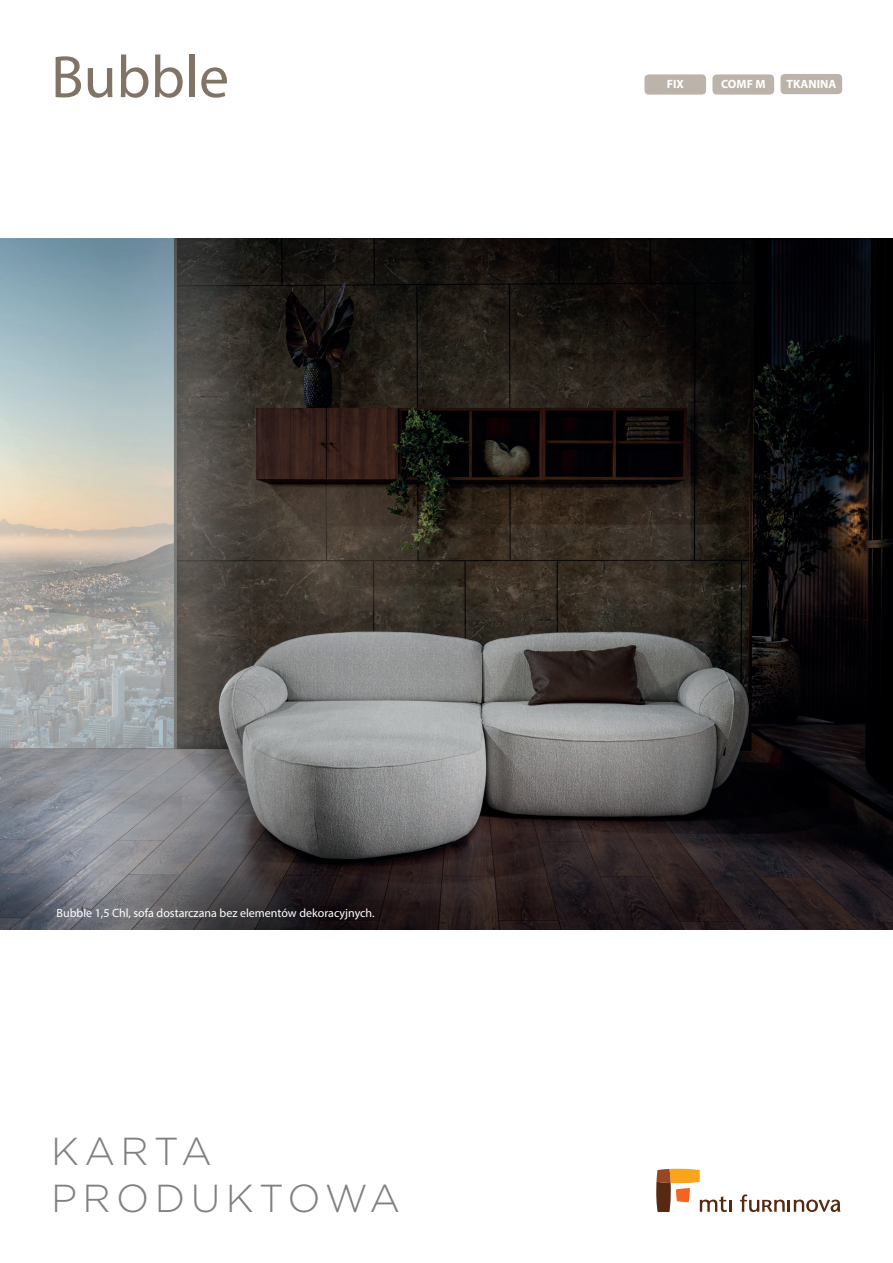
<style>
.page{position:relative;width:893px;height:1263px;background:#fff}
.page>*{position:absolute;margin:0;border:0;box-sizing:border-box;transform-origin:0 0}
.t1{font:60px "Myriad Pro";color:#807466}
.t2{font:300 39px/46.8px "Gotham";letter-spacing:.14em;color:#7e8083}
.t3{font:12px "Myriad Pro";color:#fff}
.t4{font:700 12px "Myriad Pro";color:#fff}
</style>
<div class="page">
<img style="left:0;top:238px;width:893px;height:691px">
<svg style="left:656px;top:1169px;width:76px;height:43px"></svg>
<svg style="left:740px;top:1194px;width:100px;height:18px"></svg>
<div style="left:644px;top:74px;width:62px;height:21px;background:#bcb4aa;border-radius:4px"></div>
<div style="left:780px;top:74px;width:62px;height:20px;background:#bcb4aa;border-radius:4px"></div>
<div style="left:712px;top:74px;width:62px;height:21px;background:#bcb4aa;border-radius:4px"></div>
<h1 class="t1" style="left:51px;top:40px;width:180px">Bubble</h1>
<p class="t4" style="left:667px;top:76px;width:19px">FIX</p>
<p class="t4" style="left:786px;top:76px;width:51px">TKANINA</p>
<p class="t4" style="left:721px;top:76px;width:46px">COMF M</p>
<p class="t3" style="left:57px;top:905px;width:320px">Bubble 1,5 Chl, sofa dostarczana bez elementów dekoracyjnych.</p>
<h2 class="t2" style="left:51px;top:1127px;width:351px">KARTA<br>PRODUKTOWA</h2>
</div>
